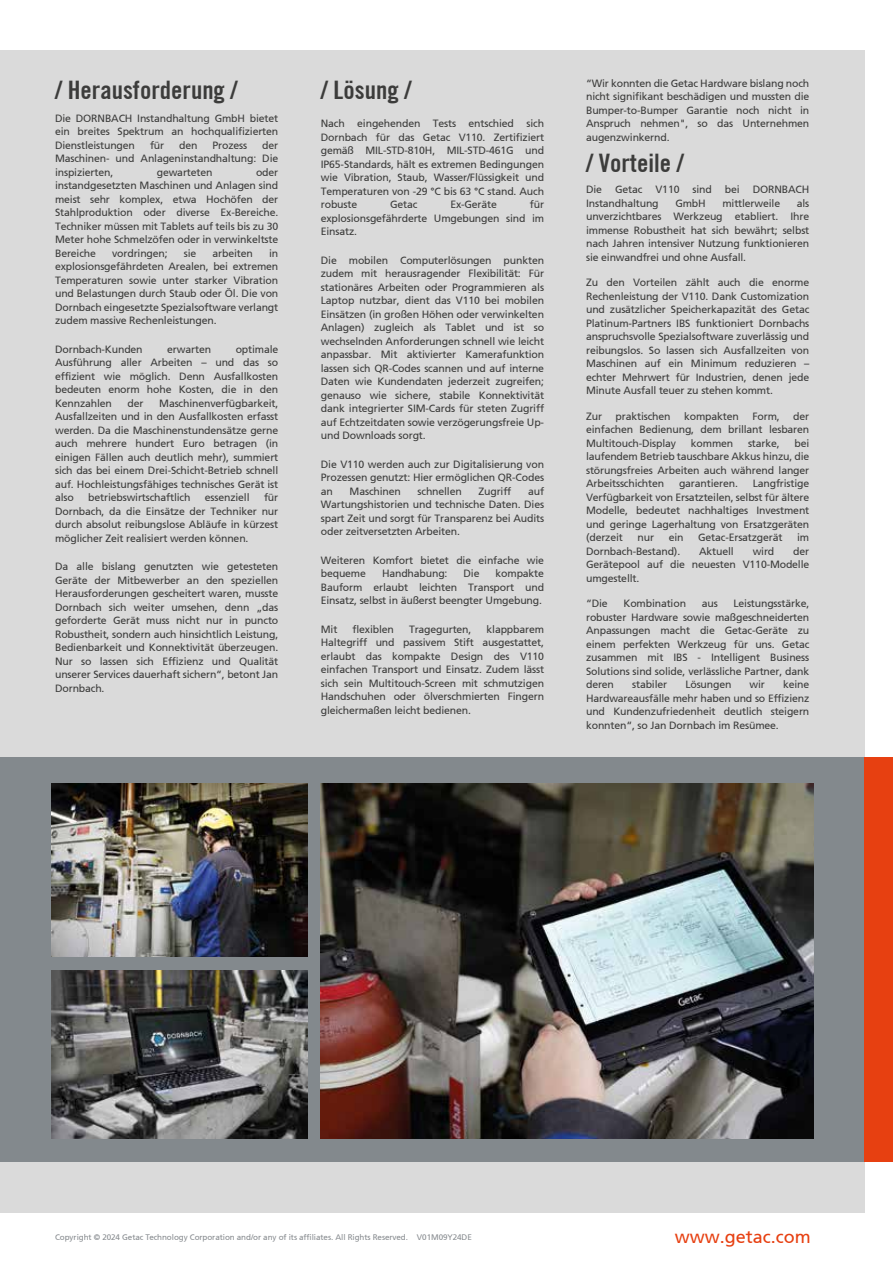
<style>
.page{position:relative;width:893px;height:1263px;background:#fff}
.page>*{position:absolute;margin:0;border:0;box-sizing:border-box;transform-origin:0 0}
.t1{font:700 condensed 25.5px "Trade Gothic No.20";color:#3c3c3b}
.t2{font:18px "Frutiger 55 Roman";color:#e74011}
.t3{font:10.5px/13.5px "Frutiger 55 Roman";letter-spacing:-.015em;color:#3c3c3b;text-align:justify}
.t4{font:8.1px "Frutiger 55 Roman";letter-spacing:-.01em;color:#6a6f74}
</style>
<div class="page">
<div style="left:0;top:50px;width:865px;height:1162px;background:#dadada"></div>
<div style="left:0;top:757px;width:865px;height:405px;background:#83898d"></div>
<div style="left:865px;top:757px;width:28px;height:405px;background:#e74011"></div>
<img style="left:320px;top:783px;width:493px;height:356px">
<img style="left:52px;top:783px;width:255px;height:173px">
<img style="left:52px;top:970px;width:255px;height:169px">
<h1 class="t1" style="left:55px;top:74px;width:184px">/ Herausforderung /</h1>
<p class="t3" style="left:55px;top:111px;width:225px">Die DORNBACH Instandhaltung GmbH bietet ein breites Spektrum an hochqualifizierten Dienstleistungen</p>
<p class="t3" style="left:150px;top:138px;width:16px">für</p>
<p class="t3" style="left:179px;top:138px;width:20px">den</p>
<p class="t3" style="left:213px;top:138px;width:36px">Prozess</p>
<p class="t3" style="left:55px;top:138px;width:225px;text-indent:207px">der Maschinen- und Anlageninstandhaltung: Die inspizierten,</p>
<p class="t3" style="left:55px;top:165px;width:225px;text-indent:201px">oder instandgesetzten Maschinen und Anlagen sind meist sehr komplex, etwa Hochöfen der Stahlproduktion oder diverse Ex-Bereiche.<br>Techniker müssen mit Tablets auf teils bis zu 30<br>Meter hohe Schmelzöfen oder in verwinkeltste Bereiche</p>
<p class="t3" style="left:157px;top:165px;width:57px">gewarteten</p>
<p class="t3" style="left:112px;top:246px;width:57px">vordringen;</p>
<p class="t3" style="left:184px;top:246px;width:14px">sie</p>
<p class="t3" style="left:213px;top:246px;width:42px">arbeiten</p>
<p class="t3" style="left:55px;top:246px;width:225px;text-indent:214px">in explosionsgefährdeten Arealen, bei extremen Temperaturen sowie unter starker Vibration und Belastungen durch Staub oder Öl. Die von Dornbach eingesetzte Spezialsoftware verlangt zudem massive Rechenleistungen.</p>
<p class="t3" style="left:55px;top:342px;width:89px">Dornbach-Kunden</p>
<p class="t3" style="left:167px;top:342px;width:45px">erwarten</p>
<p class="t3" style="left:55px;top:342px;width:225px;text-indent:181px">optimale Ausführung aller Arbeiten – und das so effizient wie möglich. Denn Ausfallkosten bedeuten enorm hohe Kosten, die in den Kennzahlen</p>
<p class="t3" style="left:55px;top:396px;width:225px;text-indent:104px">Maschinenverfügbarkeit, Ausfallzeiten und in den Ausfallkosten erfasst werden. Da die Maschinenstundensätze gerne auch mehrere hundert Euro betragen (in einigen Fällen auch deutlich mehr), summiert sich das bei einem Drei-Schicht-Betrieb schnell auf. Hochleistungsfähiges technisches Gerät ist also</p>
<p class="t3" style="left:128px;top:396px;width:18px">der</p>
<p class="t3" style="left:55px;top:491px;width:225px;text-indent:209px">für Dornbach, da die Einsätze der Techniker nur durch absolut reibungslose Abläufe in kürzest möglicher Zeit realisiert werden können.</p>
<p class="t3" style="left:55px;top:560px;width:225px">Da alle bislang genutzten wie getesteten Geräte der Mitbewerber an den speziellen Herausforderungen gescheitert waren, musste Dornbach sich weiter umsehen, denn „das geforderte Gerät muss nicht nur in puncto Robustheit, sondern auch hinsichtlich Leistung, Bedienbarkeit und Konnektivität überzeugen.<br>Nur so lassen sich Effizienz und Qualität unserer Services dauerhaft sichern“, betont Jan Dornbach.</p>
<p class="t3" style="left:88px;top:491px;width:104px">betriebswirtschaftlich</p>
<p class="t3" style="left:205px;top:491px;width:46px">essenziell</p>
<h1 class="t1" style="left:321px;top:74px;width:92px">/ Lösung /</h1>
<p class="t3" style="left:321px;top:117px;width:225px">Nach eingehenden Tests entschied sich Dornbach für das Getac V110. Zertifiziert gemäß MIL-STD-810H, MIL-STD-461G und IP65-Standards, hält es extremen Bedingungen wie Vibration, Staub, Wasser/Flüssigkeit und Temperaturen von -29 °C bis 63 °C stand. Auch robuste</p>
<p class="t3" style="left:321px;top:198px;width:225px;text-indent:209px">für explosionsgefährderte Umgebungen sind im Einsatz.</p>
<p class="t3" style="left:321px;top:253px;width:225px">Die mobilen Computerlösungen punkten zudem mit herausragender Flexibilität: Für stationäres Arbeiten oder Programmieren als Laptop nutzbar, dient das V110 bei mobilen Einsätzen (in großen Höhen oder verwinkelten Anlagen) zugleich als Tablet und ist so wechselnden Anforderungen schnell wie leicht anpassbar. Mit aktivierter Kamerafunktion lassen sich QR-Codes scannen und auf interne Daten wie Kundendaten jederzeit zugreifen; genauso wie sichere, stabile Konnektivität dank integrierter SIM-Cards für steten Zugriff auf Echtzeitdaten sowie verzögerungsfreie Up&shy;und Downloads sorgt.</p>
<p class="t3" style="left:321px;top:457px;width:225px">Die V110 werden auch zur Digitalisierung von Prozessen genutzt: Hier ermöglichen QR-Codes an</p>
<p class="t3" style="left:390px;top:198px;width:29px">Getac</p>
<p class="t3" style="left:450px;top:198px;width:48px">Ex-Geräte</p>
<p class="t3" style="left:321px;top:484px;width:225px;text-indent:207px">auf Wartungshistorien und technische Daten. Dies spart Zeit und sorgt für Transparenz bei Audits oder zeitversetzten Arbeiten.</p>
<p class="t3" style="left:321px;top:553px;width:225px">Weiteren Komfort bietet die einfache wie bequeme</p>
<p class="t3" style="left:350px;top:484px;width:53px">Maschinen</p>
<p class="t3" style="left:418px;top:484px;width:46px">schnellen</p>
<p class="t3" style="left:478px;top:484px;width:34px">Zugriff</p>
<p class="t3" style="left:321px;top:567px;width:225px;text-indent:175px">kompakte Bauform erlaubt leichten Transport und Einsatz, selbst in äußerst beengter Umgebung.</p>
<p class="t3" style="left:321px;top:622px;width:18px">Mit</p>
<p class="t3" style="left:353px;top:622px;width:43px">flexiblen</p>
<p class="t3" style="left:409px;top:622px;width:64px">Tragegurten,</p>
<p class="t3" style="left:382px;top:567px;width:67px">Handhabung:</p>
<p class="t3" style="left:464px;top:567px;width:18px">Die</p>
<p class="t3" style="left:321px;top:622px;width:225px;text-indent:166px">klappbarem Haltegriff und passivem Stift ausgestattet, erlaubt das kompakte Design des V110 einfachen Transport und Einsatz. Zudem lässt sich sein Multitouch-Screen mit schmutzigen Handschuhen oder ölverschmierten Fingern gleichermaßen leicht bedienen.</p>
<p class="t3" style="left:586px;top:76px;width:225px">“Wir konnten die Getac Hardware bislang noch nicht signifikant beschädigen und mussten die Bumper-to-Bumper Garantie noch nicht in Anspruch nehmen", so das Unternehmen augenzwinkernd.</p>
<h1 class="t1" style="left:586px;top:147px;width:99px">/ Vorteile /</h1>
<p class="t3" style="left:586px;top:183px;width:225px">Die Getac V110 sind bei DORNBACH<br>Instandhaltung</p>
<p class="t3" style="left:586px;top:196px;width:225px;text-indent:211px">als unverzichtbares Werkzeug etabliert. Ihre immense Robustheit hat sich bewährt; selbst nach Jahren intensiver Nutzung funktionieren sie einwandfrei und ohne Ausfall.</p>
<p class="t3" style="left:586px;top:276px;width:225px">Zu den Vorteilen zählt auch die enorme Rechenleistung der V110. Dank Customization und zusätzlicher Speicherkapazität des Getac Platinum-Partners IBS funktioniert Dornbachs anspruchsvolle Spezialsoftware zuverlässig und reibungslos. So lassen sich Ausfallzeiten von Maschinen auf ein Minimum reduzieren – echter Mehrwert für Industrien, denen jede Minute Ausfall teuer zu stehen kommt.</p>
<p class="t3" style="left:586px;top:409px;width:18px">Zur</p>
<p class="t3" style="left:616px;top:409px;width:57px">praktischen</p>
<p class="t3" style="left:684px;top:409px;width:56px">kompakten</p>
<p class="t3" style="left:752px;top:409px;width:29px">Form,</p>
<p class="t3" style="left:675px;top:196px;width:32px">GmbH</p>
<p class="t3" style="left:722px;top:196px;width:59px">mittlerweile</p>
<p class="t3" style="left:586px;top:409px;width:225px;text-indent:207px">der einfachen Bedienung, dem brillant lesbaren Multitouch-Display</p>
<p class="t3" style="left:586px;top:436px;width:225px;text-indent:208px">bei laufendem Betrieb tauschbare Akkus hinzu, die störungsfreies Arbeiten auch während langer Arbeitsschichten</p>
<p class="t3" style="left:691px;top:436px;width:44px">kommen</p>
<p class="t3" style="left:748px;top:436px;width:33px">starke,</p>
<p class="t3" style="left:586px;top:477px;width:225px;text-indent:167px">Langfristige Verfügbarkeit von Ersatzteilen, selbst für ältere Modelle, bedeutet nachhaltiges Investment und geringe Lagerhaltung von Ersatzgeräten (derzeit</p>
<p class="t3" style="left:679px;top:477px;width:60px">garantieren.</p>
<p class="t3" style="left:637px;top:531px;width:18px">nur</p>
<p class="t3" style="left:669px;top:531px;width:16px">ein</p>
<p class="t3" style="left:698px;top:531px;width:86px">Getac-Ersatzgerät</p>
<p class="t3" style="left:797px;top:531px;width:14px">im</p>
<p class="t3" style="left:586px;top:544px;width:96px">Dornbach-Bestand).</p>
<p class="t3" style="left:699px;top:544px;width:36px">Aktuell</p>
<p class="t3" style="left:753px;top:544px;width:23px">wird</p>
<p class="t3" style="left:586px;top:544px;width:225px;text-indent:207px">der Gerätepool auf die neuesten V110-Modelle umgestellt.</p>
<p class="t3" style="left:586px;top:597px;width:23px">“Die</p>
<p class="t3" style="left:623px;top:597px;width:64px">Kombination</p>
<p class="t3" style="left:702px;top:597px;width:18px">aus</p>
<p class="t3" style="left:586px;top:597px;width:225px;text-indent:147px">Leistungsstärke, robuster Hardware sowie maßgeschneiderten Anpassungen macht die Getac-Geräte zu einem perfekten Werkzeug für uns. Getac zusammen mit IBS - Intelligent Business Solutions sind solide, verlässliche Partner, dank deren</p>
<p class="t3" style="left:586px;top:678px;width:225px;text-indent:197px">keine Hardwareausfälle mehr haben und so Effizienz und Kundenzufriedenheit deutlich steigern konnten“, so Jan Dornbach im Resümee.</p>
<p class="t3" style="left:632px;top:678px;width:37px">stabiler</p>
<p class="t3" style="left:685px;top:678px;width:48px">Lösungen</p>
<p class="t3" style="left:750px;top:678px;width:17px">wir</p>
<p class="t4" style="left:55px;top:1233px;width:418px">Copyright © 2024 Getac Technology Corporation and/or any of its affiliates. All Rights Reserved. V01M09Y24DE</p>
<h2 class="t2" style="left:675px;top:1226px;width:137px">www.getac.com</h2>
</div>
